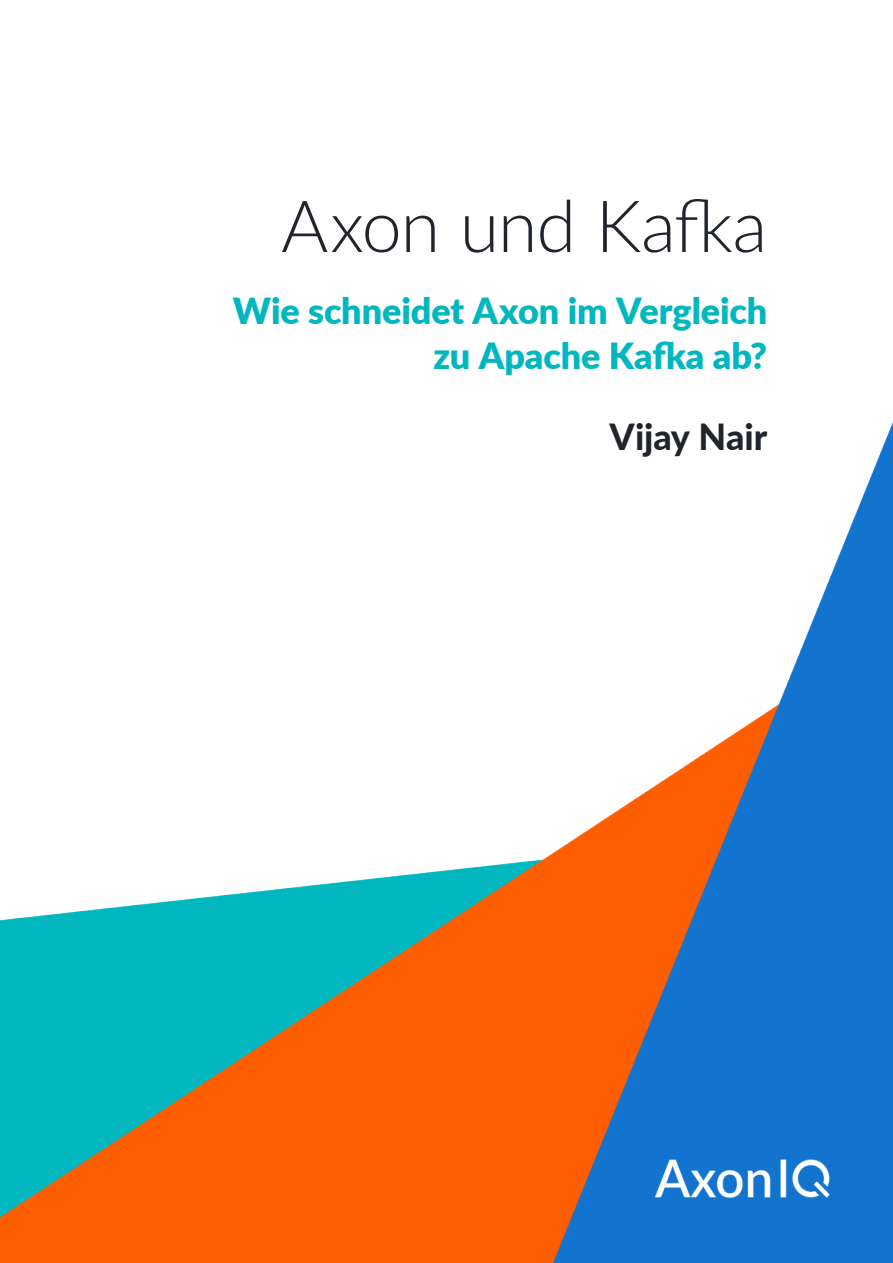
<style>
.page{position:relative;width:893px;height:1263px;background:#fff}
.page>*{position:absolute;margin:0;border:0;box-sizing:border-box;transform-origin:0 0}
.t1{font:300 72px "Lato";letter-spacing:-.015em;color:#21252b}
.t2{font:900 36px/45px "Lato";letter-spacing:-.005em;color:#00b7bf;text-align:right}
.t3{font:800 36px "Lato";letter-spacing:-.005em;color:#21252b}
</style>
<div class="page">
<img style="left:0;top:422px;width:893px;height:841px">
<img style="left:656px;top:1160px;width:174px;height:38px">
<p class="t1" style="left:281px;top:176px;width:488px">Axon und Kafka</p>
<p class="t2" style="left:233px;top:287px;width:536px">Wie schneidet Axon im Vergleich zu Apache Kafka ab?</p>
<p class="t3" style="left:610px;top:410px;width:159px">Vijay Nair</p>
</div>
